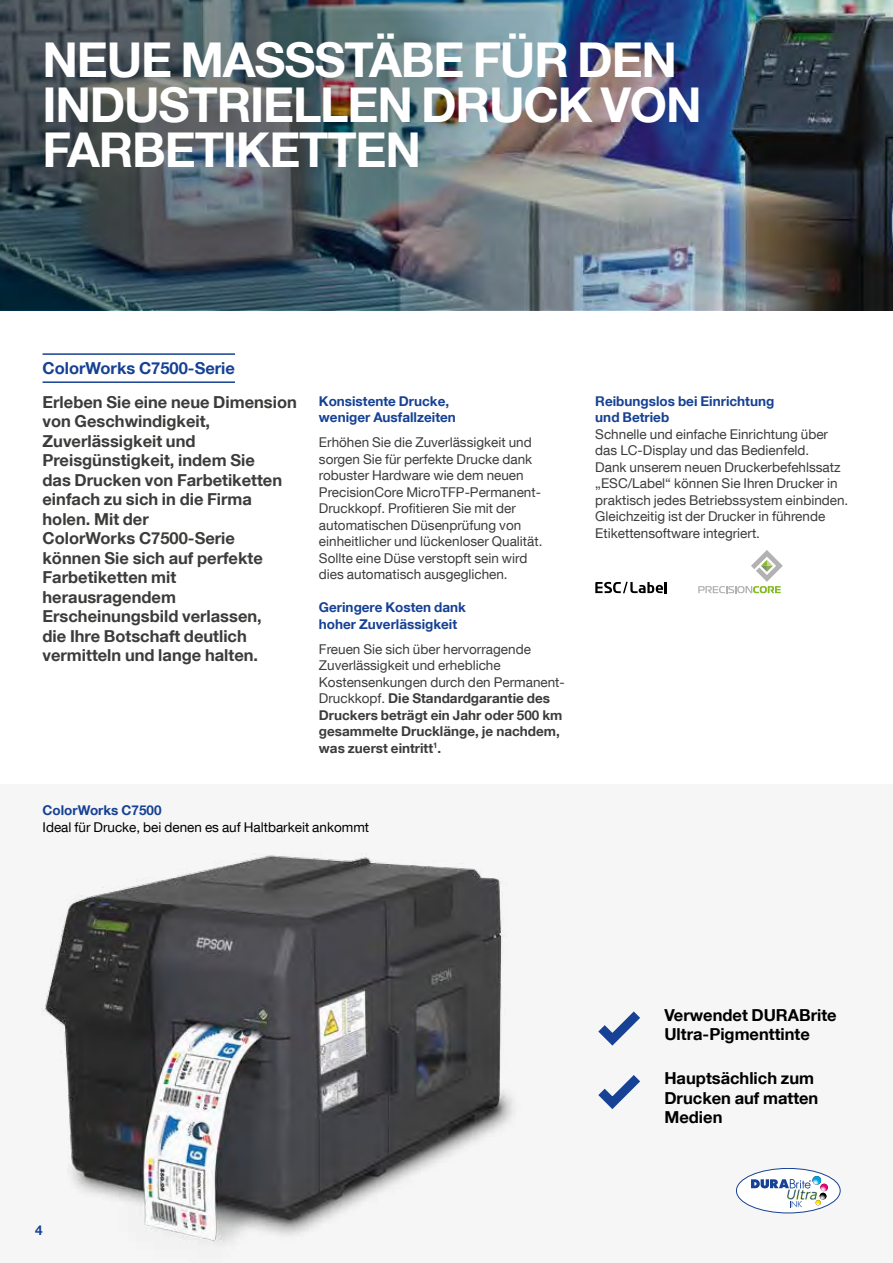
<style>
.page{position:relative;width:893px;height:1263px;background:#fff}
.page>*{position:absolute;margin:0;border:0;box-sizing:border-box;transform-origin:0 0}
.t1{font:700 48px/45px "Helvetica Neue LT Com";letter-spacing:-.025em;color:#fff}
.t2{font:700 16.5px/19.5px "Helvetica Neue LT Com";color:#3c3c3b}
.t3{font:700 16.5px/19.5px "Helvetica Neue LT Com";color:#000}
.t4{font:700 16.5px "Helvetica Neue LT Com";color:#164194}
.t5{font:13.5px/16.5px "Helvetica Neue LT Com";color:#3c3c3b}
.t6{font:700 13.5px/16.5px "Helvetica Neue LT Com";color:#3c3c3b}
.t7{font:700 13.5px/16.5px "Helvetica Neue LT Com";color:#164194}
.t8{font:13.5px "Helvetica Neue LT Com";color:#000}
.s1{font-weight:400}
</style>
<div class="page">
<img style="left:0;top:0;width:893px;height:310px">
<div style="left:0;top:784px;width:893px;height:479px;background:#f6f6f6"></div>
<img style="left:43px;top:855px;width:470px;height:389px">
<svg style="left:736px;top:1168px;width:104px;height:45px"></svg>
<div style="left:736px;top:1168px;width:104px;height:45px;border:1px solid #164194;border-radius:50%"></div>
<svg style="left:751px;top:1175px;width:77px;height:32px"></svg>
<hr style="left:43px;top:353px;width:192px;height:2px;background:#164194">
<hr style="left:43px;top:381px;width:192px;height:2px;background:#164194">
<svg style="left:698px;top:550px;width:85px;height:43px"></svg>
<svg style="left:595px;top:582px;width:72px;height:11px"></svg>
<svg style="left:598px;top:1011px;width:42px;height:35px"></svg>
<svg style="left:598px;top:1075px;width:42px;height:34px"></svg>
<h1 class="t1" style="left:43px;top:36px;width:660px">NEUE MASSSTÄBE FÜR DEN<br>INDUSTRIELLEN DRUCK VON<br>FARBETIKETTEN</h1>
<p class="t4" style="left:43px;top:358px;width:194px">ColorWorks C7500-Serie</p>
<p class="t2" style="left:43px;top:392px;width:256px">Erleben Sie eine neue Dimension von Geschwindigkeit,<br>Zuverlässigkeit und<br>Preisgünstigkeit, indem Sie<br>das Drucken von Farbetiketten einfach zu sich in die Firma holen. Mit der<br>ColorWorks C7500-Serie können Sie sich auf perfekte<br>Farbetiketten mit herausragendem<br>Erscheinungsbild verlassen,<br>die Ihre Botschaft deutlich vermitteln und lange halten.</p>
<p class="t7" style="left:319px;top:392px;width:138px">Konsistente Drucke, weniger Ausfallzeiten</p>
<p class="t5" style="left:319px;top:434px;width:225px">Erhöhen Sie die Zuverlässigkeit und sorgen Sie für perfekte Drucke dank robuster Hardware wie dem neuen PrecisionCore MicroTFP-Permanent-Druckkopf. Profitieren Sie mit der automatischen Düsenprüfung von einheitlicher und lückenloser Qualität.<br>Sollte eine Düse verstopft sein wird dies automatisch ausgeglichen.</p>
<p class="t7" style="left:319px;top:599px;width:148px">Geringere Kosten dank hoher Zuverlässigkeit</p>
<p class="t6" style="left:319px;top:640px;width:247px"><span class="s1">Freuen Sie sich über hervorragende Zuverlässigkeit und erhebliche Kostensenkungen durch den Permanent-Druckkopf.</span> Die Standardgarantie des Druckers beträgt ein Jahr oder 500 km gesammelte Drucklänge, je nachdem, was zuerst eintritt<sup>1</sup>.</p>
<p class="t7" style="left:43px;top:802px;width:121px">ColorWorks C7500</p>
<p class="t8" style="left:43px;top:819px;width:328px">Ideal für Drucke, bei denen es auf Haltbarkeit ankommt</p>
<p class="t7" style="left:595px;top:392px;width:180px">Reibungslos bei Einrichtung und Betrieb</p>
<p class="t5" style="left:595px;top:425px;width:255px">Schnelle und einfache Einrichtung über das LC-Display und das Bedienfeld.<br>Dank unserem neuen Druckerbefehlssatz „ESC/Label“ können Sie Ihren Drucker in praktisch jedes Betriebssystem einbinden.<br>Gleichzeitig ist der Drucker in führende Etikettensoftware integriert.</p>
<p class="t7" style="left:35px;top:1222px;width:9px">4</p>
<p class="t3" style="left:664px;top:1005px;width:174px">Verwendet DURABrite<br>Ultra-Pigmenttinte</p>
<p class="t3" style="left:664px;top:1068px;width:155px">Hauptsächlich zum<br>Drucken auf matten<br>Medien</p>
</div>
